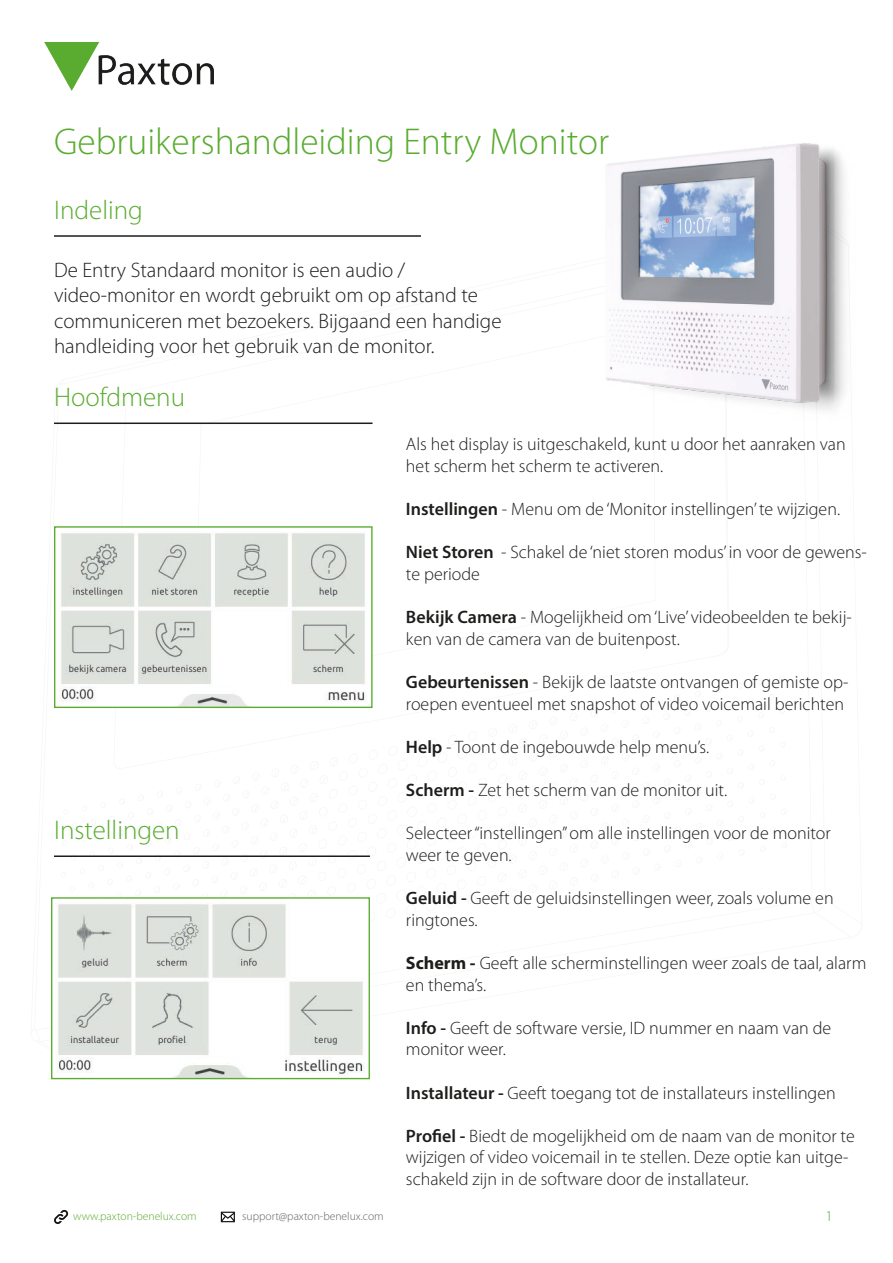
<style>
.page{position:relative;width:893px;height:1263px;background:#fff}
.page>*{position:absolute;margin:0;border:0;box-sizing:border-box;transform-origin:0 0}
.t1{font:300 37.5px "Myriad Pro";color:#5aac31}
.t2{font:300 27px "Myriad Pro";color:#5aac31}
.t3{font:300 21px/25.2px "Myriad Pro";color:#1d1d1b}
.t4{font:300 18px/21.6px "Myriad Pro";color:#1d1d1b}
.t5{font:300 15px "Myriad Pro";color:#5cac34}
.t6{font:300 11.55px "Myriad Pro";color:#646463}
.t7{font:300 11.55px "Myriad Pro";color:#5cac34}
.s1{font-weight:600}
.s2{font-weight:700}
</style>
<div class="page">
<img style="left:45px;top:42px;width:169px;height:48px">
<svg style="left:54px;top:1210px;width:14px;height:14px"></svg>
<svg style="left:221px;top:1212px;width:14px;height:10px"></svg>
<hr style="left:54px;top:235px;width:367px;height:2px;background:#1d1d1b">
<hr style="left:54px;top:422px;width:319px;height:2px;background:#1d1d1b">
<img style="left:57px;top:904px;width:307px;height:173px">
<div style="left:51px;top:897px;width:319px;height:182px;border:1px solid #5aac31"></div>
<img style="left:61px;top:533px;width:305px;height:173px">
<div style="left:54px;top:526px;width:319px;height:182px;border:1px solid #5aac31"></div>
<hr style="left:54px;top:855px;width:316px;height:2px;background:#1d1d1b">
<img style="left:606px;top:143px;width:243px;height:270px">
<p class="t1" style="left:54px;top:118px;width:557px">Gebruikershandleiding Entry Monitor</p>
<p class="t2" style="left:54px;top:193px;width:90px">Indeling</p>
<p class="t3" style="left:54px;top:257px;width:449px">De Entry Standaard monitor is een audio / video-monitor en wordt gebruikt om op afstand te communiceren met bezoekers. Bijgaand een handige handleiding voor het gebruik van de monitor.</p>
<p class="t2" style="left:54px;top:381px;width:133px">Hoofdmenu</p>
<p class="t2" style="left:54px;top:814px;width:127px">Instellingen</p>
<p class="t4" style="left:406px;top:433px;width:441px">Als het display is uitgeschakeld, kunt u door het aanraken van het scherm het scherm te activeren.</p>
<p class="t4" style="left:406px;top:498px;width:436px"><span class="s1">Instellingen</span> - Menu om de ‘Monitor instellingen’ te wijzigen.</p>
<p class="t4" style="left:406px;top:541px;width:462px"><span class="s1">Niet Storen</span> - Schakel de ‘niet storen modus’ in voor de gewens&shy;te periode</p>
<p class="t4" style="left:406px;top:606px;width:447px"><span class="s1">Bekijk Camera</span> - Mogelijkheid om ‘Live’ videobeelden te bekij&shy;ken van de camera van de buitenpost.</p>
<p class="t4" style="left:406px;top:671px;width:444px"><span class="s1">Gebeurtenissen</span> - Bekijk de laatste ontvangen of gemiste op&shy;roepen eventueel met snapshot of video voicemail berichten</p>
<p class="t4" style="left:406px;top:736px;width:305px"><span class="s1">Help</span> - Toont de ingebouwde help menu’s.</p>
<p class="t4" style="left:406px;top:779px;width:323px"><span class="s1">Scherm -</span> Zet het scherm van de monitor uit.</p>
<p class="t4" style="left:406px;top:822px;width:426px">Selecteer “instellingen” om alle instellingen voor de monitor weer te geven.</p>
<p class="t4" style="left:406px;top:887px;width:429px"><span class="s1">Geluid -</span> Geeft de geluidsinstellingen weer, zoals volume en ringtones.</p>
<p class="t4" style="left:406px;top:952px;width:462px"><span class="s2">Scherm -</span> Geeft alle scherminstellingen weer zoals de taal, alarm en thema’s.</p>
<p class="t4" style="left:406px;top:1017px;width:427px"><span class="s1">Info -</span> Geeft de software versie, ID nummer en naam van de monitor weer.</p>
<p class="t4" style="left:406px;top:1081px;width:431px"><span class="s1">Installateur -</span> Geeft toegang tot de installateurs instellingen</p>
<p class="t4" style="left:406px;top:1125px;width:450px"><span class="s1">Profiel -</span> Biedt de mogelijkheid om de naam van de monitor te wijzigen of video voicemail in te stellen. Deze optie kan uitge&shy;schakeld zijn in de software door de installateur.</p>
<p class="t7" style="left:73px;top:1209px;width:125px">www.paxton-benelux.com</p>
<p class="t6" style="left:242px;top:1209px;width:143px">support@paxton-benelux.com</p>
<p class="t5" style="left:826px;top:1207px;width:9px">1</p>
</div>
